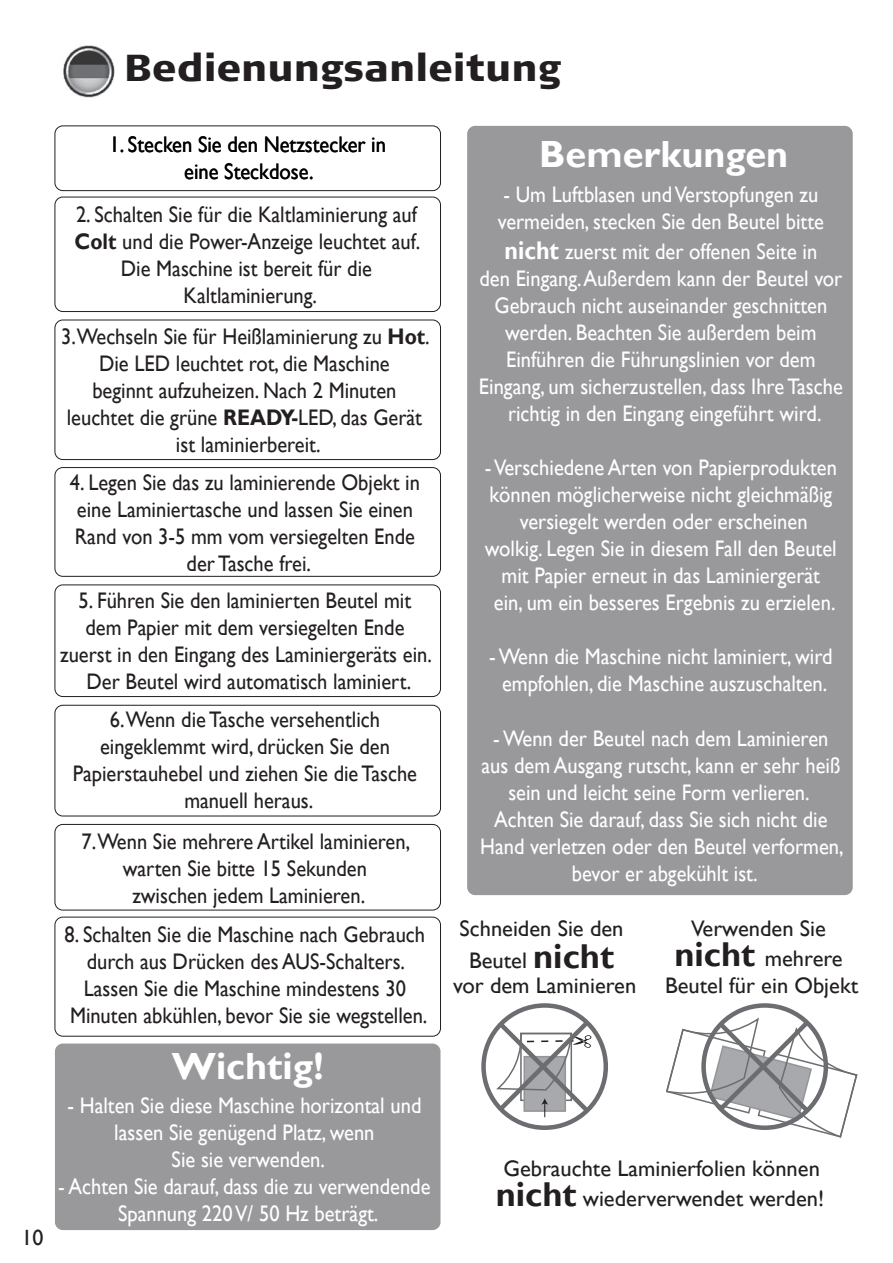
<style>
.page{position:relative;width:893px;height:1263px;background:#fff}
.page>*{position:absolute;margin:0;border:0;box-sizing:border-box;transform-origin:0 0}
.t1{font:700 37.8px "Gill Sans";color:#fff}
.t2{font:900 37.5px "Signa Normal";color:#231f20}
.t3{font:22.5px/27px "Gill Sans";color:#fff;text-align:center;scale:.91 1}
.t4{font:22.5px/27px "Gill Sans";color:#231f20;text-align:center;scale:.91 1}
.t5{font:22.5px/30px "Gill Sans";color:#231f20;text-align:center}
.t6{font:22.05px "Gill Sans";color:#231f20}
.s1{font-weight:700}
.s2{font-weight:700;font-size:25.5px}
.s3{font-weight:700;font-size:34.5px}
</style>
<div class="page">
<div style="left:55px;top:125px;width:386px;height:66px;border:1px solid #231f20;border-radius:8px"></div>
<div style="left:55px;top:197px;width:386px;height:115px;border:1px solid #231f20;border-radius:8px"></div>
<div style="left:55px;top:320px;width:386px;height:140px;border:1px solid #231f20;border-radius:8px"></div>
<div style="left:55px;top:467px;width:386px;height:110px;border:1px solid #231f20;border-radius:8px"></div>
<div style="left:55px;top:584px;width:386px;height:113px;border:1px solid #231f20;border-radius:8px"></div>
<div style="left:467px;top:126px;width:386px;height:769px;background:#99989b;border-radius:8px"></div>
<div style="left:55px;top:705px;width:386px;height:111px;border:1px solid #231f20;border-radius:8px"></div>
<div style="left:55px;top:824px;width:386px;height:86px;border:1px solid #231f20;border-radius:8px"></div>
<div style="left:55px;top:917px;width:386px;height:119px;border:1px solid #231f20;border-radius:8px"></div>
<div style="left:55px;top:1043px;width:385px;height:187px;background:#99989b;border-radius:8px"></div>
<div style="left:481px;top:1003px;width:127px;height:127px;border:4px solid #6c6d70;border-radius:50%"></div>
<svg style="left:494px;top:1016px;width:99px;height:101px"></svg>
<svg style="left:666px;top:1016px;width:192px;height:122px"></svg>
<img style="left:63px;top:45px;width:52px;height:53px">
<h2 class="t2" style="left:124px;top:44px;width:438px">Bedienungsanleitung</h2>
<p class="t6" style="left:21px;top:1225px;width:24px">10</p>
<p class="t4" style="left:110px;top:131px;width:305px">1. Stecken Sie den Netzstecker in eine Steckdose.</p>
<p class="t4" style="left:75px;top:202px;width:381px">2. Schalten Sie für die Kaltlaminierung auf <span class="s1">Colt</span> und die Power-Anzeige leuchtet auf.<br>Die Maschine ist bereit für die Kaltlaminierung.</p>
<p class="t4" style="left:61px;top:323px;width:407px">3.Wechseln Sie für Heißlaminierung zu <span class="s1">Hot</span>.<br>Die LED leuchtet rot, die Maschine<br>beginnt aufzuheizen. Nach 2 Minuten leuchtet die grüne <span class="s1">READY-</span>LED, das Gerät ist laminierbereit.</p>
<p class="t4" style="left:70px;top:469px;width:386px">4. Legen Sie das zu laminierende Objekt in eine Laminiertasche und lassen Sie einen Rand von 3-5 mm vom versiegelten Ende der Tasche frei.</p>
<p class="t4" style="left:60px;top:587px;width:410px">5. Führen Sie den laminierten Beutel mit dem Papier mit dem versiegelten Ende zuerst in den Eingang des Laminiergeräts ein.<br>Der Beutel wird automatisch laminiert.</p>
<p class="t4" style="left:73px;top:707px;width:380px">6.Wenn die Tasche versehentlich eingeklemmt wird, drücken Sie den<br>Papierstauhebel und ziehen Sie die Tasche manuell heraus.</p>
<p class="t4" style="left:82px;top:828px;width:363px">7.Wenn Sie mehrere Artikel laminieren, warten Sie bitte 15 Sekunden<br>zwischen jedem Laminieren.</p>
<p class="t4" style="left:65px;top:922px;width:400px">8. Schalten Sie die Maschine nach Gebrauch durch aus Drücken des AUS-Schalters.<br>Lassen Sie die Maschine mindestens 30<br>Minuten abkühlen, bevor Sie sie wegstellen.</p>
<h1 class="t1" style="left:172px;top:1043px;width:153px">Wichtig!</h1>
<p class="t3" style="left:67px;top:1092px;width:391px">- Halten Sie diese Maschine horizontal und lassen Sie genügend Platz, wenn<br>Sie sie verwenden.</p>
<p class="t3" style="left:58px;top:1173px;width:411px">- Achten Sie darauf, dass die zu verwendende<br>Spannung 220 V/ 50 Hz beträgt.</p>
<h1 class="t1" style="left:539px;top:132px;width:251px">Bemerkungen</h1>
<p class="t3" style="left:498px;top:181px;width:360px;text-align:left">- Um Luftblasen und Verstopfungen zu vermeiden, stecken Sie den Beutel bitte</p>
<p class="t3" style="left:479px;top:239px;width:401px"><span class="s2">nicht</span> zuerst mit der offenen Seite in<br>den Eingang. Außerdem kann der Beutel vor Gebrauch nicht auseinander geschnitten werden. Beachten Sie außerdem beim Einführen die Führungslinien vor dem Eingang, um sicherzustellen, dass Ihre Tasche richtig in den Eingang eingeführt wird.</p>
<p class="t3" style="left:485px;top:455px;width:388px">- Verschiedene Arten von Papierprodukten können möglicherweise nicht gleichmäßig versiegelt werden oder erscheinen<br>wolkig. Legen Sie in diesem Fall den Beutel mit Papier erneut in das Laminiergerät ein, um ein besseres Ergebnis zu erzielen.</p>
<p class="t3" style="left:489px;top:644px;width:379px">- Wenn die Maschine nicht laminiert, wird empfohlen, die Maschine auszuschalten.</p>
<p class="t3" style="left:480px;top:725px;width:401px">- Wenn der Beutel nach dem Laminieren aus dem Ausgang rutscht, kann er sehr heiß sein und leicht seine Form verlieren.<br>Achten Sie darauf, dass Sie sich nicht die Hand verletzen oder den Beutel verformen, bevor er abgekühlt ist.</p>
<p class="t5" style="left:460px;top:913px;width:165px;line-height:31.5px">Schneiden Sie den<br>Beutel <span class="s3">nicht</span></p>
<p class="t5" style="left:453px;top:971px;width:185px">vor dem Laminieren</p>
<p class="t5" style="left:674px;top:914px;width:170px">Verwenden Sie <span class="s3">nicht</span> mehrere</p>
<p class="t5" style="left:665px;top:971px;width:195px">Beutel für ein Objekt</p>
<p class="t5" style="left:496px;top:1154px;width:330px">Gebrauchte Laminierfolien können <span class="s3">nicht</span> wiederverwendet werden!</p>
</div>
